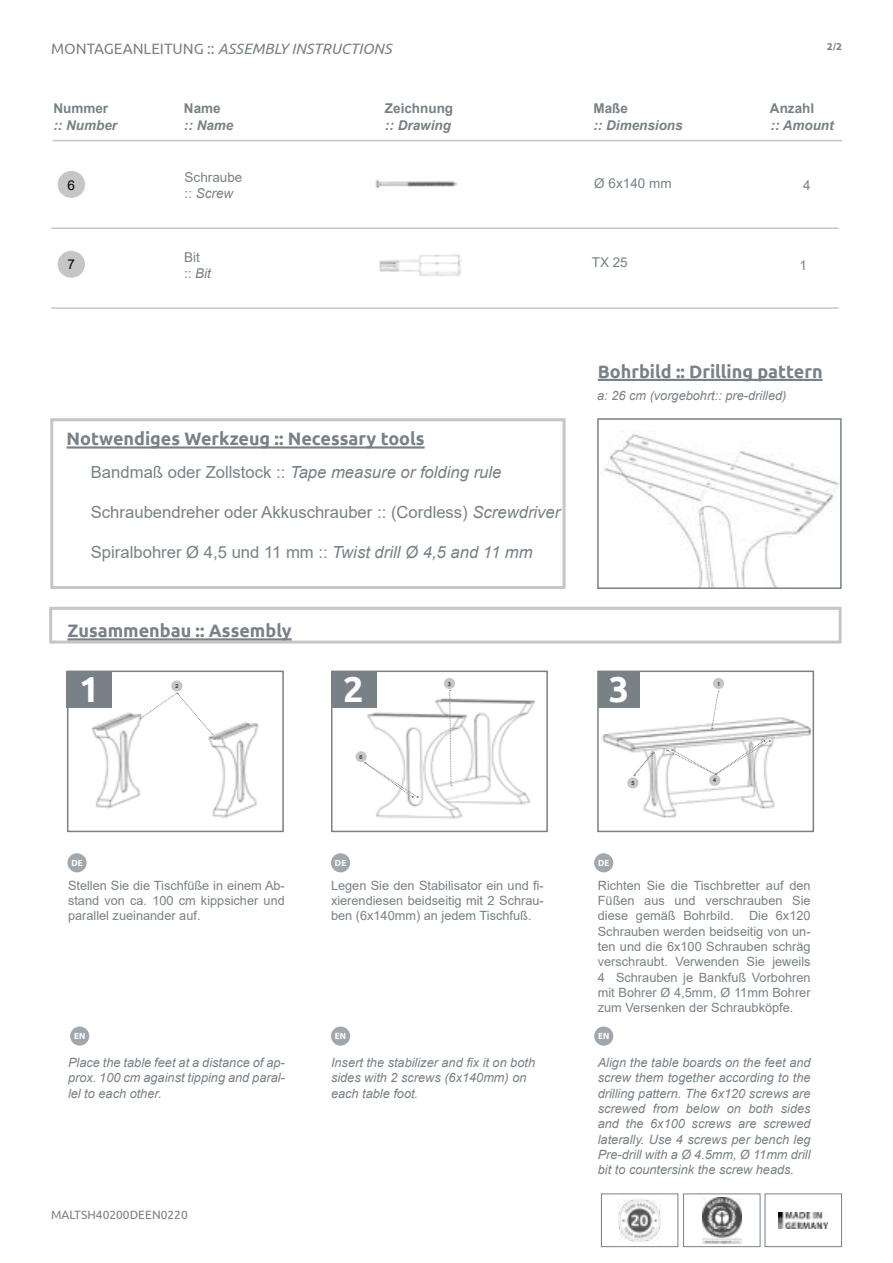
<style>
.page{position:relative;width:893px;height:1263px;background:#fff}
.page>*{position:absolute;margin:0;border:0;box-sizing:border-box;transform-origin:0 0}
.t1{font:700 36px "Ubuntu";color:#fff}
.t2{font:700 18px "Ubuntu";color:#778186}
.t3{font:16.65px "Arial";color:#778186}
.t4{font:italic 16.65px "Arial";color:#778186}
.t5{font:italic 15px "Ubuntu";color:#778186}
.t6{font:italic 700 13.5px "Arial";color:#778186}
.t7{font:13.5px/16.2px "Arial";color:#778186}
.t8{font:700 13.5px "Arial";color:#778186}
.t9{font:13.5px "Arial";color:#000}
.t10{font:12.75px/15.3px "Arial";color:#778186;text-align:justify}
.t11{font:italic 12.75px/15.3px "Arial";color:#778186;text-align:justify}
.t12{font:12px "Ubuntu";color:#778186}
.t13{font:700 10.5px "Myriad Pro";color:#778186}
.t14{font:700 9px "Myriad Pro";letter-spacing:.025em;color:#fff}
.t15{font:5.55px "Arial";color:#000}
.s1{font-style:normal}
.s2{font-style:italic}
</style>
<div class="page">
<div style="left:50px;top:418px;width:516px;height:171px;border:3px solid #c6c6c6"></div>
<hr style="left:66px;top:446px;width:359px;height:3px;background:#778186">
<img style="left:618px;top:1199px;width:43px;height:42px">
<div style="left:601px;top:1193px;width:77px;height:54px;border:1px solid #778186"></div>
<img style="left:779px;top:1212px;width:49px;height:16px">
<div style="left:765px;top:1193px;width:77px;height:54px;border:1px solid #778186"></div>
<img style="left:702px;top:1198px;width:39px;height:45px">
<div style="left:683px;top:1193px;width:77px;height:54px;border:1px solid #778186"></div>
<hr style="left:51px;top:227px;width:787px;height:2px;background:#c6c6c6">
<hr style="left:53px;top:140px;width:789px;height:1px;background:#c6c6c6">
<div style="left:58px;top:171px;width:27px;height:27px;background:#c6c6c6;border-radius:50%"></div>
<img style="left:375px;top:179px;width:83px;height:10px">
<div style="left:49px;top:607px;width:793px;height:36px;border:3px solid #c6c6c6"></div>
<hr style="left:67px;top:638px;width:225px;height:2px;background:#778186">
<img style="left:70px;top:689px;width:189px;height:129px">
<div style="left:67px;top:670px;width:217px;height:162px;border:2px solid #778186"></div>
<img style="left:334px;top:673px;width:202px;height:146px">
<div style="left:331px;top:670px;width:217px;height:162px;border:2px solid #778186"></div>
<div style="left:67px;top:670px;width:45px;height:37px;background:#778186"></div>
<div style="left:331px;top:670px;width:45px;height:37px;background:#778186"></div>
<div style="left:67px;top:853px;width:20px;height:19px;background:#a0a8ad;border-radius:50%"></div>
<div style="left:70px;top:1026px;width:19px;height:20px;background:#a0a8ad;border-radius:50%"></div>
<div style="left:331px;top:853px;width:19px;height:19px;background:#a0a8ad;border-radius:50%"></div>
<div style="left:331px;top:1026px;width:19px;height:20px;background:#a0a8ad;border-radius:50%"></div>
<div style="left:171px;top:680px;width:12px;height:11px;background:#c6c6c6;border-radius:50%"></div>
<div style="left:444px;top:678px;width:11px;height:11px;background:#c6c6c6;border-radius:50%"></div>
<svg style="left:449px;top:690px;width:3px;height:96px"></svg>
<img style="left:600px;top:678px;width:211px;height:140px">
<div style="left:597px;top:670px;width:217px;height:162px;border:2px solid #778186"></div>
<div style="left:598px;top:670px;width:42px;height:37px;background:#778186"></div>
<div style="left:594px;top:853px;width:19px;height:19px;background:#a0a8ad;border-radius:50%"></div>
<div style="left:594px;top:1026px;width:19px;height:20px;background:#a0a8ad;border-radius:50%"></div>
<svg style="left:140px;top:693px;width:73px;height:42px"></svg>
<svg style="left:711px;top:691px;width:8px;height:38px"></svg>
<div style="left:713px;top:678px;width:11px;height:11px;background:#c6c6c6;border-radius:50%"></div>
<hr style="left:598px;top:379px;width:225px;height:2px;background:#778186">
<img style="left:604px;top:434px;width:235px;height:152px">
<div style="left:597px;top:418px;width:245px;height:171px;border:2px solid #778186"></div>
<hr style="left:51px;top:307px;width:787px;height:2px;background:#c6c6c6">
<div style="left:58px;top:251px;width:27px;height:27px;background:#c6c6c6;border-radius:50%"></div>
<img style="left:379px;top:254px;width:82px;height:22px">
<div style="left:355px;top:751px;width:12px;height:11px;background:#c6c6c6;border-radius:50%"></div>
<svg style="left:365px;top:762px;width:54px;height:36px"></svg>
<div style="left:709px;top:775px;width:11px;height:11px;background:#c6c6c6;border-radius:50%"></div>
<div style="left:627px;top:777px;width:11px;height:11px;background:#c6c6c6;border-radius:50%"></div>
<svg style="left:666px;top:740px;width:105px;height:35px"></svg>
<svg style="left:634px;top:752px;width:20px;height:24px"></svg>
<p class="t5" style="left:51px;top:40px;width:342px"><span class="s1">MONTAGEANLEITUNG ::</span> ASSEMBLY INSTRUCTIONS</p>
<p class="t13" style="left:827px;top:41px;width:17px">2/2</p>
<p class="t8" style="left:53px;top:99px;width:56px">Nummer</p>
<p class="t8" style="left:184px;top:99px;width:38px">Name</p>
<p class="t8" style="left:385px;top:99px;width:70px">Zeichnung</p>
<p class="t8" style="left:593px;top:99px;width:36px">Maße</p>
<p class="t8" style="left:770px;top:99px;width:46px">Anzahl</p>
<p class="t6" style="left:53px;top:116px;width:65px">:: Number</p>
<p class="t6" style="left:184px;top:116px;width:51px">:: Name</p>
<p class="t6" style="left:385px;top:116px;width:68px">:: Drawing</p>
<p class="t6" style="left:593px;top:116px;width:91px">:: Dimensions</p>
<p class="t6" style="left:770px;top:116px;width:65px">:: Amount</p>
<p class="t9" style="left:68px;top:175px;width:9px">6</p>
<p class="t7" style="left:185px;top:169px;width:59px">Schraube :: <span class="s2">Screw</span></p>
<p class="t7" style="left:594px;top:175px;width:79px">Ø 6x140 mm</p>
<p class="t7" style="left:803px;top:177px;width:9px">4</p>
<p class="t9" style="left:68px;top:255px;width:9px">7</p>
<p class="t7" style="left:184px;top:249px;width:29px">Bit<br>:: <span class="s2">Bit</span></p>
<p class="t7" style="left:592px;top:254px;width:38px">TX 25</p>
<p class="t7" style="left:799px;top:257px;width:9px">1</p>
<h2 class="t2" style="left:66px;top:428px;width:360px">Notwendiges Werkzeug :: Necessary tools</h2>
<h3 class="t4" style="left:91px;top:461px;width:412px"><span class="s1">Bandmaß oder Zollstock ::</span> Tape measure or folding rule</h3>
<h3 class="t3" style="left:91px;top:500px;width:471px">Schraubendreher oder Akkuschrauber :: (Cordless) <span class="s2">Screwdriver</span></h3>
<h3 class="t3" style="left:91px;top:540px;width:443px">Spiralbohrer Ø 4,5 und 11 mm :: <span class="s2">Twist drill Ø 4,5 and 11 mm</span></h3>
<h2 class="t2" style="left:598px;top:360px;width:226px">Bohrbild :: Drilling pattern</h2>
<p class="t11" style="left:597px;top:388px;width:191px">a: 26 cm (vorgebohrt:: pre-drilled)</p>
<h2 class="t2" style="left:67px;top:620px;width:226px">Zusammenbau :: Assembly</h2>
<h1 class="t1" style="left:79px;top:667px;width:22px">1</h1>
<h1 class="t1" style="left:343px;top:667px;width:22px">2</h1>
<p class="t15" style="left:175px;top:682px;width:5px">2</p>
<p class="t14" style="left:71px;top:858px;width:13px">DE</p>
<p class="t15" style="left:360px;top:753px;width:5px">6</p>
<p class="t14" style="left:335px;top:858px;width:13px">DE</p>
<p class="t15" style="left:448px;top:680px;width:5px">3</p>
<h1 class="t1" style="left:609px;top:667px;width:22px">3</h1>
<p class="t15" style="left:631px;top:779px;width:5px">5</p>
<p class="t14" style="left:598px;top:858px;width:13px">DE</p>
<p class="t15" style="left:717px;top:680px;width:5px">1</p>
<p class="t15" style="left:713px;top:777px;width:5px">4</p>
<p class="t10" style="left:68px;top:877px;width:218px">Stellen Sie die Tischfüße in einem Ab&shy;stand von ca. 100 cm kippsicher und parallel zueinander auf.</p>
<p class="t10" style="left:331px;top:877px;width:214px">Legen Sie den Stabilisator ein und fi&shy;xierendiesen beidseitig mit 2 Schrau&shy;ben (6x140mm) an jedem Tischfuß.</p>
<p class="t10" style="left:598px;top:877px;width:214px">Richten Sie die Tischbretter auf den Füßen aus und verschrauben Sie diese gemäß Bohrbild. Die 6x120<br>Schrauben werden beidseitig von un&shy;ten und die 6x100 Schrauben schräg verschraubt. Verwenden Sie jeweils 4 Schrauben je Bankfuß Vorbohren mit Bohrer Ø 4,5mm, Ø 11mm Bohrer zum Versenken der Schraubköpfe.</p>
<p class="t14" style="left:74px;top:1031px;width:13px">EN</p>
<p class="t11" style="left:68px;top:1055px;width:218px">Place the table feet at a distance of ap&shy;prox. 100 cm against tipping and paral&shy;lel to each other.</p>
<p class="t11" style="left:331px;top:1055px;width:206px;text-align:left">Insert the stabilizer and fix it on both sides with 2 screws (6x140mm) on each table foot.</p>
<p class="t14" style="left:335px;top:1031px;width:13px">EN</p>
<p class="t14" style="left:598px;top:1031px;width:13px">EN</p>
<p class="t11" style="left:598px;top:1055px;width:214px">Align the table boards on the feet and screw them together according to the drilling pattern. The 6x120 screws are screwed from below on both sides and the 6x100 screws are screwed laterally. Use 4 screws per bench leg Pre-drill with a Ø 4.5mm, Ø 11mm drill bit to countersink the screw heads.</p>
<p class="t12" style="left:51px;top:1207px;width:138px">MALTSH40200DEEN0220</p>
</div>
